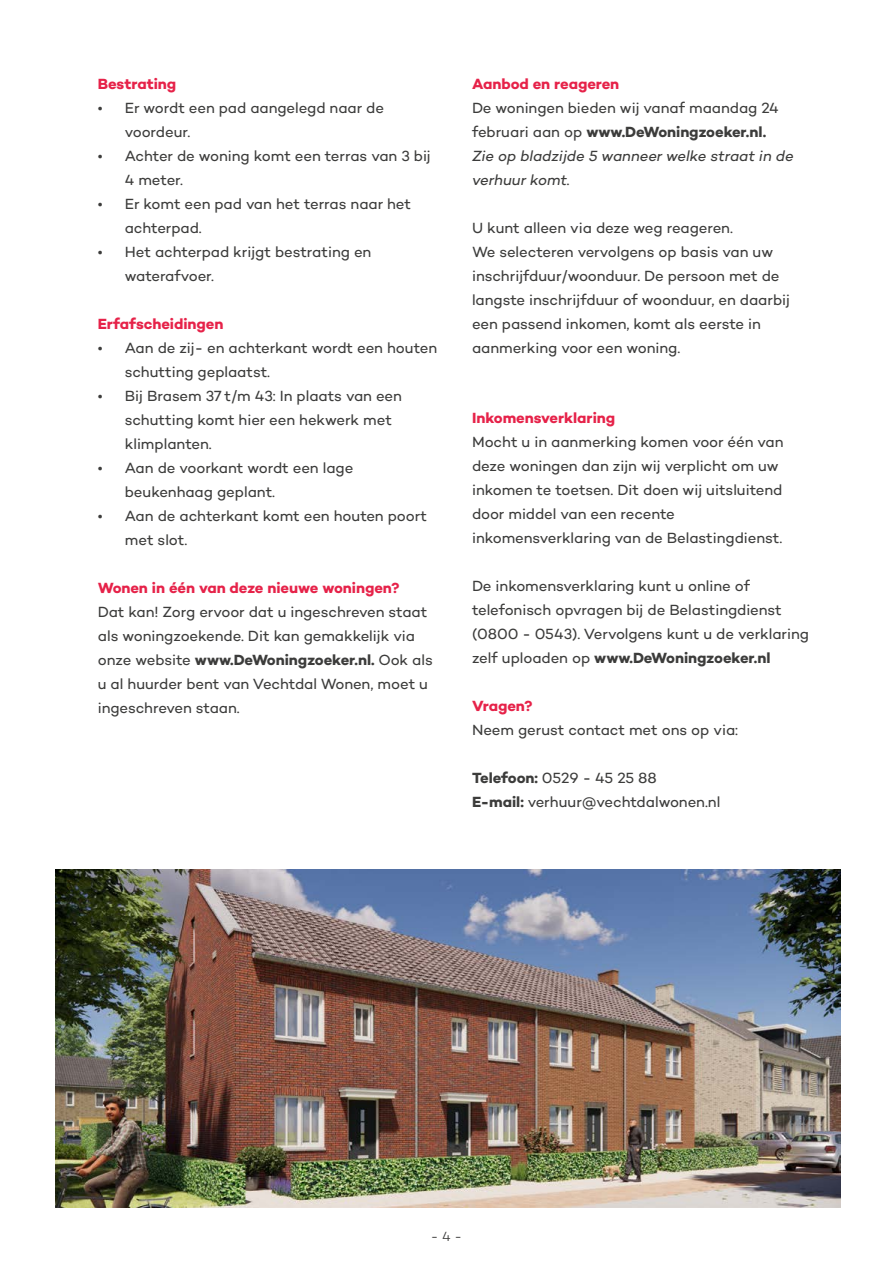
<style>
.page{position:relative;width:893px;height:1263px;background:#fff}
.page>*{position:absolute;margin:0;border:0;box-sizing:border-box;transform-origin:0 0}
.t1{font:15px/24px "Campton";letter-spacing:-.005em;color:#3c3c3b}
.t2{font:italic 15px/24px "Campton";letter-spacing:-.005em;color:#3c3c3b}
.t3{font:700 15px "Campton";letter-spacing:-.005em;color:#e62249}
.t4{font:300 13.5px "Campton";color:#3c3c3b}
.s1{font-weight:700}
.s2{font-style:normal}
.s3{font-weight:700;font-style:normal}
</style>
<div class="page">
<img style="left:56px;top:870px;width:785px;height:337px">
<p class="t3" style="left:98px;top:74px;width:80px">Bestrating</p>
<p class="t1" style="left:125px;top:96px;width:261px;text-indent:-27px">• Er wordt een pad aangelegd naar de voordeur.</p>
<p class="t1" style="left:125px;top:144px;width:308px;text-indent:-27px">• Achter de woning komt een terras van 3 bij<br>4 meter.</p>
<p class="t1" style="left:125px;top:192px;width:288px;text-indent:-27px">• Er komt een pad van het terras naar het achterpad.</p>
<p class="t1" style="left:125px;top:240px;width:248px;text-indent:-27px">• Het achterpad krijgt bestrating en waterafvoer.</p>
<p class="t3" style="left:98px;top:314px;width:127px">Erfafscheidingen</p>
<p class="t1" style="left:125px;top:336px;width:314px;text-indent:-27px">• Aan de zij- en achterkant wordt een houten schutting geplaatst.</p>
<p class="t1" style="left:125px;top:384px;width:279px;text-indent:-27px">• Bij Brasem 37 t/m 43: In plaats van een schutting komt hier een hekwerk met klimplanten.</p>
<p class="t1" style="left:125px;top:456px;width:230px;text-indent:-27px">• Aan de voorkant wordt een lage beukenhaag geplant.</p>
<p class="t1" style="left:125px;top:504px;width:304px;text-indent:-27px">• Aan de achterkant komt een houten poort met slot.</p>
<p class="t3" style="left:98px;top:578px;width:303px">Wonen in één van deze nieuwe woningen?</p>
<p class="t1" style="left:98px;top:600px;width:337px">Dat kan! Zorg ervoor dat u ingeschreven staat als woningzoekende. Dit kan gemakkelijk via onze website <span class="s1">www.DeWoningzoeker.nl.</span> Ook als u al huurder bent van Vechtdal Wonen, moet u ingeschreven staan.</p>
<p class="t3" style="left:472px;top:75px;width:149px">Aanbod en reageren</p>
<p class="t2" style="left:472px;top:96px;width:323px"><span class="s2">De woningen bieden wij vanaf maandag 24 februari aan op</span> <span class="s3">www.DeWoningzoeker.nl.<br></span>Zie op bladzijde 5 wanneer welke straat in de verhuur komt.</p>
<p class="t1" style="left:472px;top:216px;width:319px">U kunt alleen via deze weg reageren.<br>We selecteren vervolgens op basis van uw inschrijfduur/woonduur. De persoon met de langste inschrijfduur of woonduur, en daarbij een passend inkomen, komt als eerste in aanmerking voor een woning.</p>
<p class="t3" style="left:472px;top:408px;width:145px">Inkomensverklaring</p>
<p class="t1" style="left:472px;top:429px;width:313px">Mocht u in aanmerking komen voor één van deze woningen dan zijn wij verplicht om uw inkomen te toetsen. Dit doen wij uitsluitend door middel van een recente inkomensverklaring van de Belastingdienst.</p>
<p class="t1" style="left:472px;top:573px;width:339px">De inkomensverklaring kunt u online of telefonisch opvragen bij de Belastingdienst (0800 - 0543). Vervolgens kunt u de verklaring zelf uploaden op <span class="s1">www.DeWoningzoeker.nl</span></p>
<p class="t3" style="left:472px;top:696px;width:62px">Vragen?</p>
<p class="t1" style="left:472px;top:717px;width:268px">Neem gerust contact met ons op via:</p>
<p class="t1" style="left:472px;top:765px;width:250px"><span class="s1">Telefoon:</span> 0529 - 45 25 88<br><span class="s1">E-mail:</span> verhuur@vechtdalwonen.nl</p>
<p class="t4" style="left:431px;top:1228px;width:33px">- 4 -</p>
</div>
